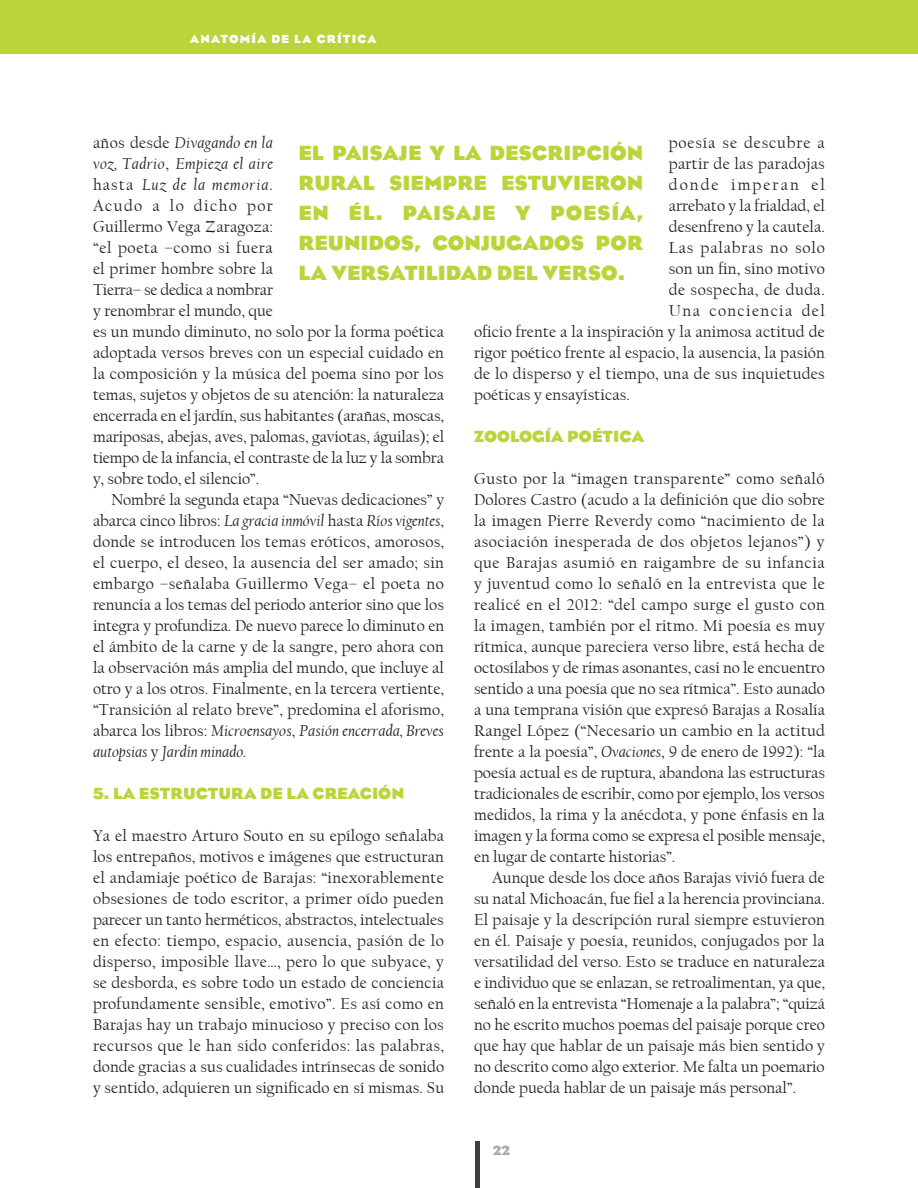
<style>
.page{position:relative;width:918px;height:1188px;background:#fff}
.page>*{position:absolute;margin:0;border:0;box-sizing:border-box;transform-origin:0 0}
.balazos{font:700 21px/30px "Eagle";color:#b9d539;text-align:justify}
.sin_sangria{font:16.5px/21px "Californian FB";letter-spacing:.005em;color:#231f20;text-align:justify}
.t1{font:700 16.5px "Eagle";color:#b9d539}
.sin_sangria-2{font:16.5px "Californian FB";letter-spacing:.05em;color:#231f20}
.sin_sangria-3{font:16.5px "Californian FB";letter-spacing:.03em;color:#231f20}
.sin_sangria-4{font:16.5px "Californian FB";letter-spacing:.08em;color:#231f20}
.sin_sangria-5{font:16.5px "Californian FB";letter-spacing:.125em;color:#231f20}
.t2{font:700 13.5px "Eagle";color:#a8a9ad}
.t3{font:700 12px "Eagle";letter-spacing:.1em;color:#fff}
.s1{font-style:italic}
</style>
<div class="page">
<div style="left:0;top:0;width:918px;height:54px;background:#b9d539"></div>
<hr style="left:476px;top:1142px;width:4px;height:46px;background:#3e3e3f">
<p class="t3" style="left:190px;top:32px;width:188px">ANATOMÍA DE LA CRÍTICA</p>
<p class="sin_sangria" style="left:93px;top:132px;width:353px;text-align:left">años desde <span class="s1">Divagando en la<br>voz, Tadrio</span>, <span class="s1">Empieza el aire<br></span>hasta <span class="s1">Luz de la memoria</span>.<br>Acudo a lo dicho por<br>Guillermo Vega Zaragoza:<br>“el poeta –como si fuera<br>el primer hombre sobre la<br>Tierra– se dedica a nombrar<br>y renombrar el mundo, que<br>es un mundo diminuto, no solo por la forma poética adoptada versos breves con un especial cuidado en la composición y la música del poema sino por los temas, sujetos y objetos de su atención: la naturaleza encerrada en el jardín, sus habitantes (arañas, moscas, mariposas, abejas, aves, palomas, gaviotas, águilas); el tiempo de la infancia, el contraste de la luz y la sombra y, sobre todo, el silencio”.</p>
<p class="sin_sangria" style="left:93px;top:489px;width:353px;text-indent:18px">Nombré la segunda etapa “Nuevas dedicaciones” y abarca cinco libros: <span class="s1">La gracia inmóvil</span> hasta <span class="s1">Ríos vigentes</span>, donde se introducen los temas eróticos, amorosos, el cuerpo, el deseo, la ausencia del ser amado; sin embargo –señalaba Guillermo Vega– el poeta no renuncia a los temas del periodo anterior sino que los integra y profundiza. De nuevo parece lo diminuto en el ámbito de la carne y de la sangre, pero ahora con la observación más amplia del mundo, que incluye al otro y a los otros. Finalmente, en la tercera vertiente, “Transición al relato breve”, predomina el aforismo, abarca los libros: <span class="s1">Microensayos</span>, <span class="s1">Pasión encerrada, Breves autopsias</span> y <span class="s1">Jardín minado.</span></p>
<p class="t1" style="left:93px;top:784px;width:313px">5. LA ESTRUCTURA DE LA CREACIÓN</p>
<p class="sin_sangria" style="left:93px;top:825px;width:353px">Ya el maestro Arturo Souto en su epílogo señalaba los entrepaños, motivos e imágenes que estructuran el andamiaje poético de Barajas: “inexorablemente obsesiones de todo escritor, a primer oído pueden parecer un tanto herméticos, abstractos, intelectuales en efecto: tiempo, espacio, ausencia, pasión de lo disperso, imposible llave…, pero lo que subyace, y se desborda, es sobre todo un estado de conciencia profundamente sensible, emotivo”. Es así como en Barajas hay un trabajo minucioso y preciso con los recursos que le han sido conferidos: las palabras, donde gracias a sus cualidades intrínsecas de sonido y sentido, adquieren un significado en sí mismas. Su</p>
<p class="sin_sangria-2" style="left:669px;top:133px;width:158px">poesía se descubre a</p>
<p class="sin_sangria" style="left:669px;top:153px;width:158px">partir de las paradojas</p>
<p class="sin_sangria-5" style="left:669px;top:175px;width:158px">donde imperan el</p>
<p class="sin_sangria" style="left:669px;top:195px;width:158px">arrebato y la frialdad, el</p>
<p class="sin_sangria" style="left:669px;top:216px;width:158px">desenfreno y la cautela.</p>
<p class="sin_sangria-2" style="left:669px;top:238px;width:158px">Las palabras no solo</p>
<p class="sin_sangria" style="left:669px;top:258px;width:158px">son un fin, sino motivo</p>
<p class="sin_sangria-3" style="left:669px;top:280px;width:158px">de sospecha, de duda.</p>
<p class="sin_sangria-4" style="left:669px;top:301px;width:157px">Una conciencia del</p>
<p class="sin_sangria" style="left:474px;top:321px;width:352px">oficio frente a la inspiración y la animosa actitud de</p>
<p class="sin_sangria" style="left:474px;top:342px;width:352px">rigor poético frente al espacio, la ausencia, la pasión</p>
<p class="sin_sangria" style="left:474px;top:363px;width:352px">de lo disperso y el tiempo, una de sus inquietudes</p>
<p class="sin_sangria" style="left:474px;top:384px;width:157px">poéticas y ensayísticas.</p>
<p class="t1" style="left:474px;top:427px;width:172px">ZOOLOGÍA POÉTICA</p>
<p class="sin_sangria" style="left:474px;top:469px;width:352px">Gusto por la “imagen transparente” como señaló Dolores Castro (acudo a la definición que dio sobre la imagen Pierre Reverdy como “nacimiento de la asociación inesperada de dos objetos lejanos”) y que Barajas asumió en raigambre de su infancia y juventud como lo señaló en la entrevista que le realicé en el 2012: “del campo surge el gusto con la imagen, también por el ritmo. Mi poesía es muy rítmica, aunque pareciera verso libre, está hecha de octosílabos y de rimas asonantes, casi no le encuentro sentido a una poesía que no sea rítmica”. Esto aunado a una temprana visión que expresó Barajas a Rosalía Rangel López (“Necesario un cambio en la actitud frente a la poesía”, <span class="s1">Ovaciones</span>, 9 de enero de 1992): “la poesía actual es de ruptura, abandona las estructuras tradicionales de escribir, como por ejemplo, los versos medidos, la rima y la anécdota, y pone énfasis en la imagen y la forma como se expresa el posible mensaje, en lugar de contarte historias”.</p>
<p class="sin_sangria" style="left:474px;top:868px;width:352px;text-indent:18px">Aunque desde los doce años Barajas vivió fuera de su natal Michoacán, fue fiel a la herencia provinciana.<br>El paisaje y la descripción rural siempre estuvieron en él. Paisaje y poesía, reunidos, conjugados por la versatilidad del verso. Esto se traduce en naturaleza e individuo que se enlazan, se retroalimentan, ya que, señaló en la entrevista “Homenaje a la palabra”; “quizá no he escrito muchos poemas del paisaje porque creo que hay que hablar de un paisaje más bien sentido y no descrito como algo exterior. Me falta un poemario donde pueda hablar de un paisaje más personal”.</p>
<p class="balazos" style="left:298px;top:138px;width:346px">EL PAISAJE Y LA DESCRIPCIÓN RURAL SIEMPRE ESTUVIERON EN ÉL. PAISAJE Y POESÍA, REUNIDOS, CONJUGADOS POR LA VERSATILIDAD DEL VERSO.</p>
<p class="t2" style="left:492px;top:1143px;width:19px">22</p>
</div>
